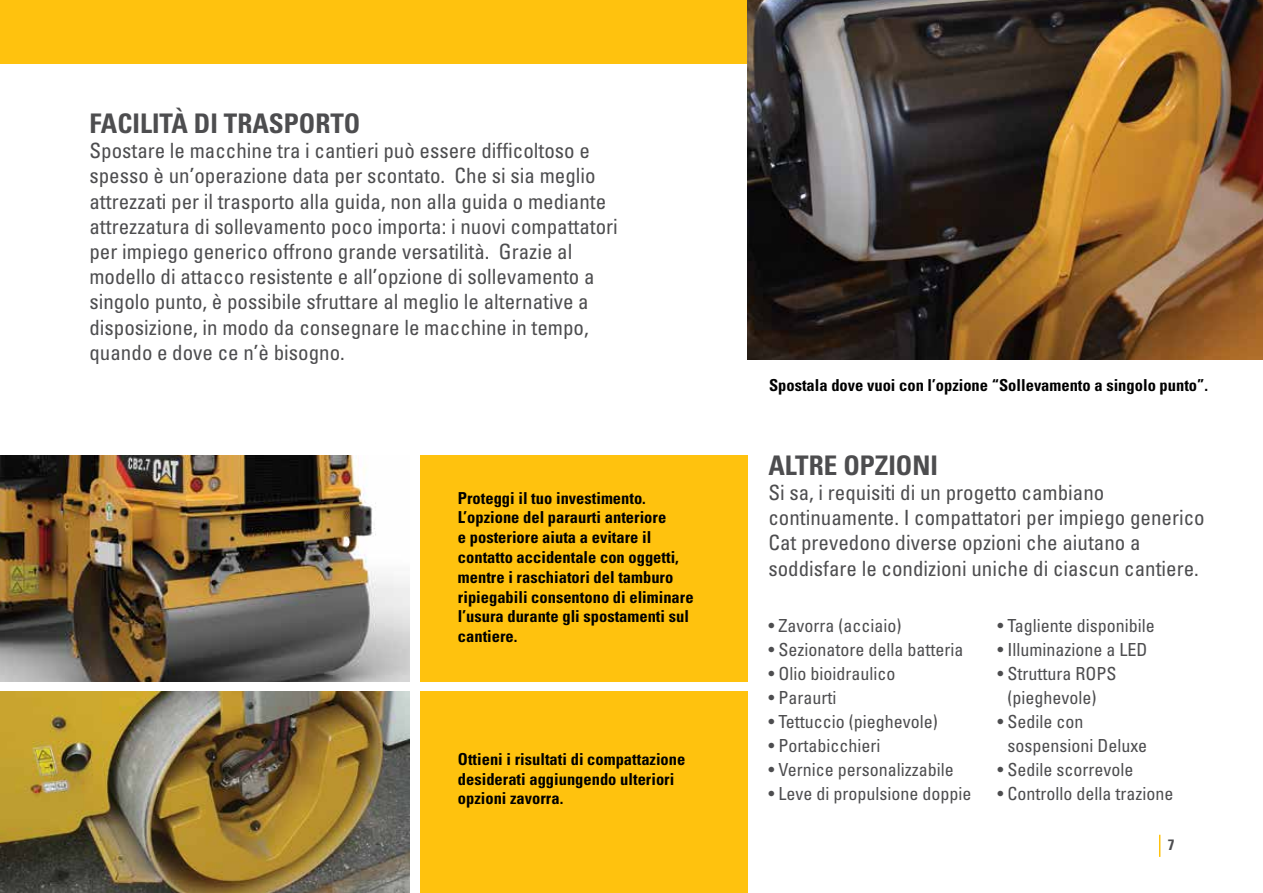
<style>
.page{position:relative;width:1263px;height:893px;background:#fff}
.page>*{position:absolute;margin:0;border:0;box-sizing:border-box;transform-origin:0 0}
.t1{font:700 condensed 27px "Univers LT Std";color:#4d4d4f}
.t2{font:condensed 21px/25.2px "Univers LT Std";color:#4d4d4f}
.t3{font:condensed 18px/24px "Univers LT Std";color:#4d4d4f;text-align:center}
.t4{font:700 condensed 16.5px/19.8px "Univers LT Std";color:#000}
.t5{font:700 condensed 15px "Univers LT Std";color:#4d4d4f}
</style>
<div class="page">
<div style="left:420px;top:691px;width:328px;height:202px;background:#ffc20e"></div>
<div style="left:0;top:0;width:963px;height:63px;background:#ffc20e"></div>
<img style="left:748px;top:0;width:515px;height:360px">
<div style="left:420px;top:455px;width:328px;height:227px;background:#ffc20e"></div>
<img style="left:0;top:455px;width:409px;height:227px">
<svg style="left:1159px;top:835px;width:1px;height:22px"></svg>
<img style="left:0;top:691px;width:409px;height:202px">
<p class="t1" style="left:89px;top:107px;width:272px">FACILITÀ DI TRASPORTO</p>
<p class="t2" style="left:89px;top:138px;width:530px">Spostare le macchine tra i cantieri può essere difficoltoso e spesso è un’operazione data per scontato. Che si sia meglio attrezzati per il trasporto alla guida, non alla guida o mediante attrezzatura di sollevamento poco importa: i nuovi compattatori per impiego generico offrono grande versatilità. Grazie al modello di attacco resistente e all’opzione di sollevamento a singolo punto, è possibile sfruttare al meglio le alternative a disposizione, in modo da consegnare le macchine in tempo, quando e dove ce n’è bisogno.</p>
<p class="t4" style="left:458px;top:488px;width:237px">Proteggi il tuo investimento.<br>L’opzione del paraurti anteriore<br>e posteriore aiuta a evitare il contatto accidentale con oggetti, mentre i raschiatori del tamburo ripiegabili consentono di eliminare l’usura durante gli spostamenti sul cantiere.</p>
<p class="t4" style="left:458px;top:749px;width:229px">Ottieni i risultati di compattazione desiderati aggiungendo ulteriori opzioni zavorra.</p>
<p class="t4" style="left:769px;top:375px;width:441px">Spostala dove vuoi con l’opzione “Sollevamento a singolo punto”.</p>
<p class="t1" style="left:768px;top:448px;width:171px">ALTRE OPZIONI</p>
<p class="t2" style="left:768px;top:479px;width:438px">Si sa, i requisiti di un progetto cambiano continuamente. I compattatori per impiego generico Cat prevedono diverse opzioni che aiutano a soddisfare le condizioni uniche di ciascun cantiere.</p>
<p class="t3" style="left:768px;top:614px;width:134px">• Zavorra (acciaio)</p>
<p class="t3" style="left:768px;top:638px;width:196px">• Sezionatore della batteria</p>
<p class="t3" style="left:768px;top:662px;width:128px">• Olio bioidraulico</p>
<p class="t3" style="left:768px;top:686px;width:69px">• Paraurti</p>
<p class="t3" style="left:768px;top:710px;width:171px">• Tettuccio (pieghevole)</p>
<p class="t3" style="left:768px;top:734px;width:113px">• Portabicchieri</p>
<p class="t3" style="left:768px;top:758px;width:187px">• Vernice personalizzabile</p>
<p class="t3" style="left:768px;top:782px;width:204px">• Leve di propulsione doppie</p>
<p class="t3" style="left:997px;top:614px;width:159px">• Tagliente disponibile</p>
<p class="t3" style="left:997px;top:638px;width:151px">• Illuminazione a LED</p>
<p class="t3" style="left:997px;top:662px;width:121px">• Struttura ROPS (pieghevole)</p>
<p class="t3" style="left:1007px;top:710px;width:141px;text-align:left;text-indent:-10px">• Sedile con sospensioni Deluxe</p>
<p class="t3" style="left:997px;top:758px;width:137px">• Sedile scorrevole</p>
<p class="t3" style="left:997px;top:782px;width:177px">• Controllo della trazione</p>
<p class="t5" style="left:1168px;top:835px;width:8px">7</p>
</div>
